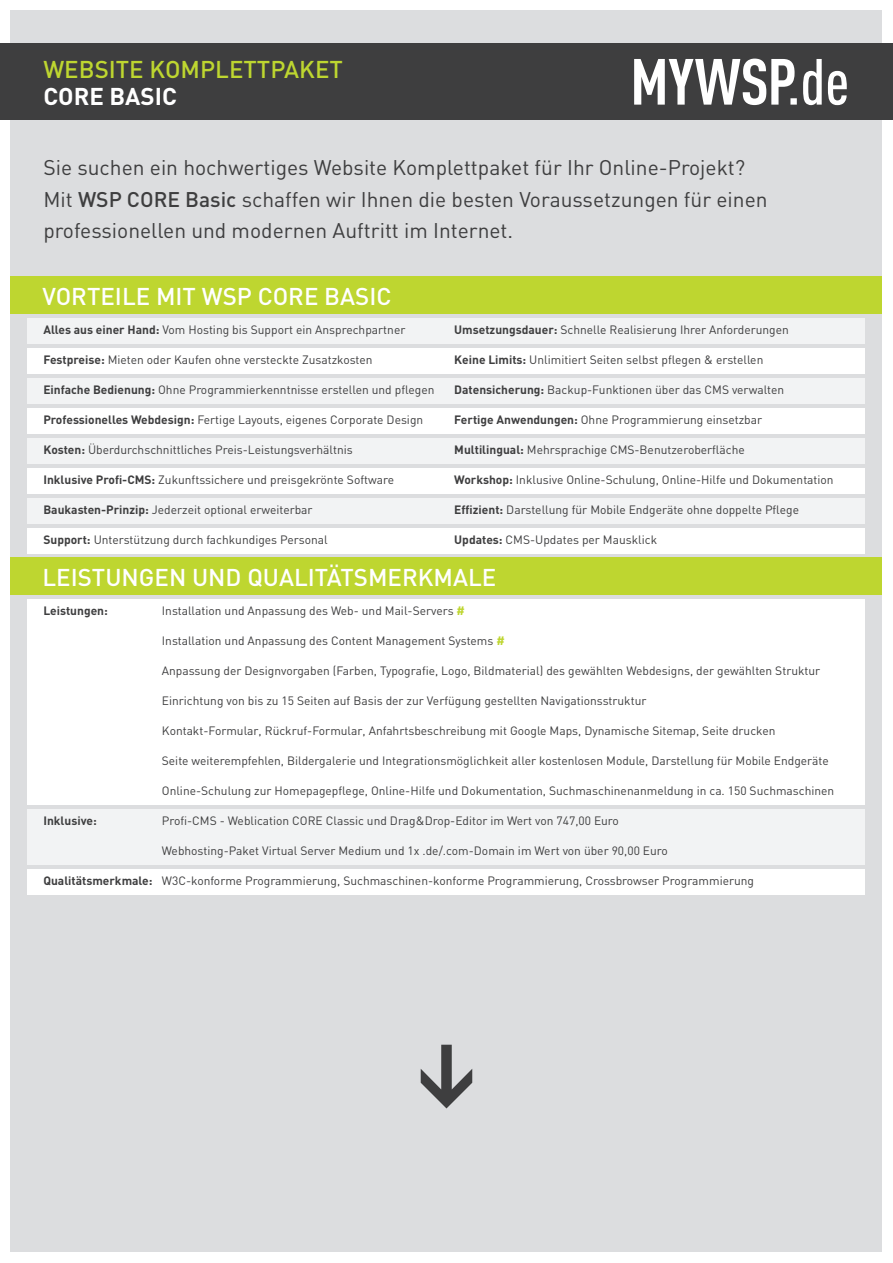
<style>
.page{position:relative;width:893px;height:1263px;background:#fff}
.page>*{position:absolute;margin:0;border:0;box-sizing:border-box;transform-origin:0 0}
.t1{font:500 24px "DIN";color:#fff}
.t2{font:500 24px "DIN";color:#bed630}
.t3{font:700 24px "DIN";color:#fff}
.t4{font:21px/31.5px "DIN";color:#3e3e3f}
.t5{font:12px "DIN";color:#3e3e3f}
.t6{font:700 12px "DIN";color:#3e3e3f}
.s1{font-weight:500}
.s2{font-weight:700}
.s3{font-weight:700;color:#bed630}
</style>
<div class="page">
<div style="left:11px;top:11px;width:871px;height:1241px;background:#dcdddf"></div>
<div style="left:0;top:44px;width:893px;height:76px;background:#3e3e3f"></div>
<svg style="left:634px;top:59px;width:213px;height:46px"></svg>
<div style="left:11px;top:277px;width:871px;height:37px;background:#bed630"></div>
<div style="left:28px;top:318px;width:837px;height:25px;background:#f2f3f4"></div>
<div style="left:28px;top:348px;width:837px;height:25px;background:#fff"></div>
<div style="left:28px;top:378px;width:837px;height:25px;background:#f2f3f4"></div>
<div style="left:28px;top:408px;width:837px;height:25px;background:#fff"></div>
<div style="left:28px;top:438px;width:837px;height:25px;background:#f2f3f4"></div>
<div style="left:28px;top:468px;width:837px;height:25px;background:#fff"></div>
<div style="left:28px;top:498px;width:837px;height:25px;background:#f2f3f4"></div>
<div style="left:28px;top:528px;width:837px;height:25px;background:#fff"></div>
<div style="left:11px;top:558px;width:871px;height:37px;background:#bed630"></div>
<div style="left:28px;top:599px;width:837px;height:205px;background:#fff"></div>
<div style="left:28px;top:809px;width:837px;height:55px;background:#f2f3f4"></div>
<div style="left:28px;top:869px;width:837px;height:25px;background:#fff"></div>
<svg style="left:421px;top:1045px;width:51px;height:63px"></svg>
<h1 class="t2" style="left:43px;top:54px;width:301px">WEBSITE KOMPLETTPAKET</h1>
<h1 class="t3" style="left:43px;top:81px;width:135px">CORE BASIC</h1>
<h2 class="t4" style="left:43px;top:152px;width:726px">Sie suchen ein hochwertiges Website Komplettpaket für Ihr Online-Projekt?<br>Mit <span class="s1">WSP CORE Basic</span> schaffen wir Ihnen die besten Voraussetzungen für einen professionellen und modernen Auftritt im Internet.</h2>
<h1 class="t1" style="left:43px;top:281px;width:350px">VORTEILE MIT WSP CORE BASIC</h1>
<p class="t5" style="left:43px;top:322px;width:364px"><span class="s2">Alles aus einer Hand:</span> Vom Hosting bis Support ein Ansprechpartner</p>
<p class="t5" style="left:43px;top:352px;width:331px"><span class="s2">Festpreise:</span> Mieten oder Kaufen ohne versteckte Zusatzkosten</p>
<p class="t5" style="left:43px;top:382px;width:393px"><span class="s2">Einfache Bedienung:</span> Ohne Programmierkenntnisse erstellen und pflegen</p>
<p class="t5" style="left:43px;top:412px;width:381px"><span class="s2">Professionelles Webdesign:</span> Fertige Layouts, eigenes Corporate Design</p>
<p class="t5" style="left:43px;top:442px;width:311px"><span class="s2">Kosten:</span> Überdurchschnittliches Preis-Leistungsverhältnis</p>
<p class="t5" style="left:43px;top:472px;width:352px"><span class="s2">Inklusive Profi-CMS:</span> Zukunftssichere und preisgekrönte Software</p>
<p class="t5" style="left:43px;top:502px;width:271px"><span class="s2">Baukasten-Prinzip:</span> Jederzeit optional erweiterbar</p>
<p class="t5" style="left:43px;top:532px;width:286px"><span class="s2">Support:</span> Unterstützung durch fachkundiges Personal</p>
<h1 class="t1" style="left:43px;top:562px;width:455px">LEISTUNGEN UND QUALITÄTSMERKMALE</h1>
<p class="t6" style="left:43px;top:603px;width:66px">Leistungen:</p>
<p class="t5" style="left:162px;top:603px;width:305px">Installation und Anpassung des Web- und Mail-Servers <span class="s3">#</span></p>
<p class="t5" style="left:162px;top:633px;width:344px">Installation und Anpassung des Content Management Systems <span class="s3">#</span></p>
<p class="t5" style="left:162px;top:663px;width:660px">Anpassung der Designvorgaben (Farben, Typografie, Logo, Bildmaterial) des gewählten Webdesigns, der gewählten Struktur</p>
<p class="t5" style="left:162px;top:693px;width:486px">Einrichtung von bis zu 15 Seiten auf Basis der zur Verfügung gestellten Navigationsstruktur</p>
<p class="t5" style="left:162px;top:723px;width:615px">Kontakt-Formular, Rückruf-Formular, Anfahrtsbeschreibung mit Google Maps, Dynamische Sitemap, Seite drucken</p>
<p class="t5" style="left:162px;top:753px;width:668px">Seite weiterempfehlen, Bildergalerie und Integrationsmöglichkeit aller kostenlosen Module, Darstellung für Mobile Endgeräte</p>
<p class="t5" style="left:162px;top:783px;width:674px">Online-Schulung zur Homepagepflege, Online-Hilfe und Dokumentation, Suchmaschinenanmeldung in ca. 150 Suchmaschinen</p>
<p class="t6" style="left:43px;top:813px;width:55px">Inklusive:</p>
<p class="t5" style="left:162px;top:813px;width:459px">Profi-CMS - Weblication CORE Classic und Drag&amp;Drop-Editor im Wert von 747,00 Euro</p>
<p class="t5" style="left:162px;top:843px;width:507px">Webhosting-Paket Virtual Server Medium und 1x .de/.com-Domain im Wert von über 90,00 Euro</p>
<p class="t5" style="left:43px;top:873px;width:712px"><span class="s2">Qualitätsmerkmale:</span> W3C-konforme Programmierung, Suchmaschinen-konforme Programmierung, Crossbrowser Programmierung</p>
<p class="t5" style="left:454px;top:322px;width:336px"><span class="s2">Umsetzungsdauer:</span> Schnelle Realisierung Ihrer Anforderungen</p>
<p class="t5" style="left:454px;top:352px;width:311px"><span class="s2">Keine Limits:</span> Unlimitiert Seiten selbst pflegen &amp; erstellen</p>
<p class="t5" style="left:454px;top:382px;width:331px"><span class="s2">Datensicherung:</span> Backup-Funktionen über das CMS verwalten</p>
<p class="t5" style="left:454px;top:412px;width:309px"><span class="s2">Fertige Anwendungen:</span> Ohne Programmierung einsetzbar</p>
<p class="t5" style="left:454px;top:442px;width:292px"><span class="s2">Multilingual:</span> Mehrsprachige CMS-Benutzeroberfläche</p>
<p class="t5" style="left:454px;top:472px;width:381px"><span class="s2">Workshop:</span> Inklusive Online-Schulung, Online-Hilfe und Dokumentation</p>
<p class="t5" style="left:454px;top:502px;width:346px"><span class="s2">Effizient:</span> Darstellung für Mobile Endgeräte ohne doppelte Pflege</p>
<p class="t5" style="left:454px;top:532px;width:204px"><span class="s2">Updates:</span> CMS-Updates per Mausklick</p>
</div>
